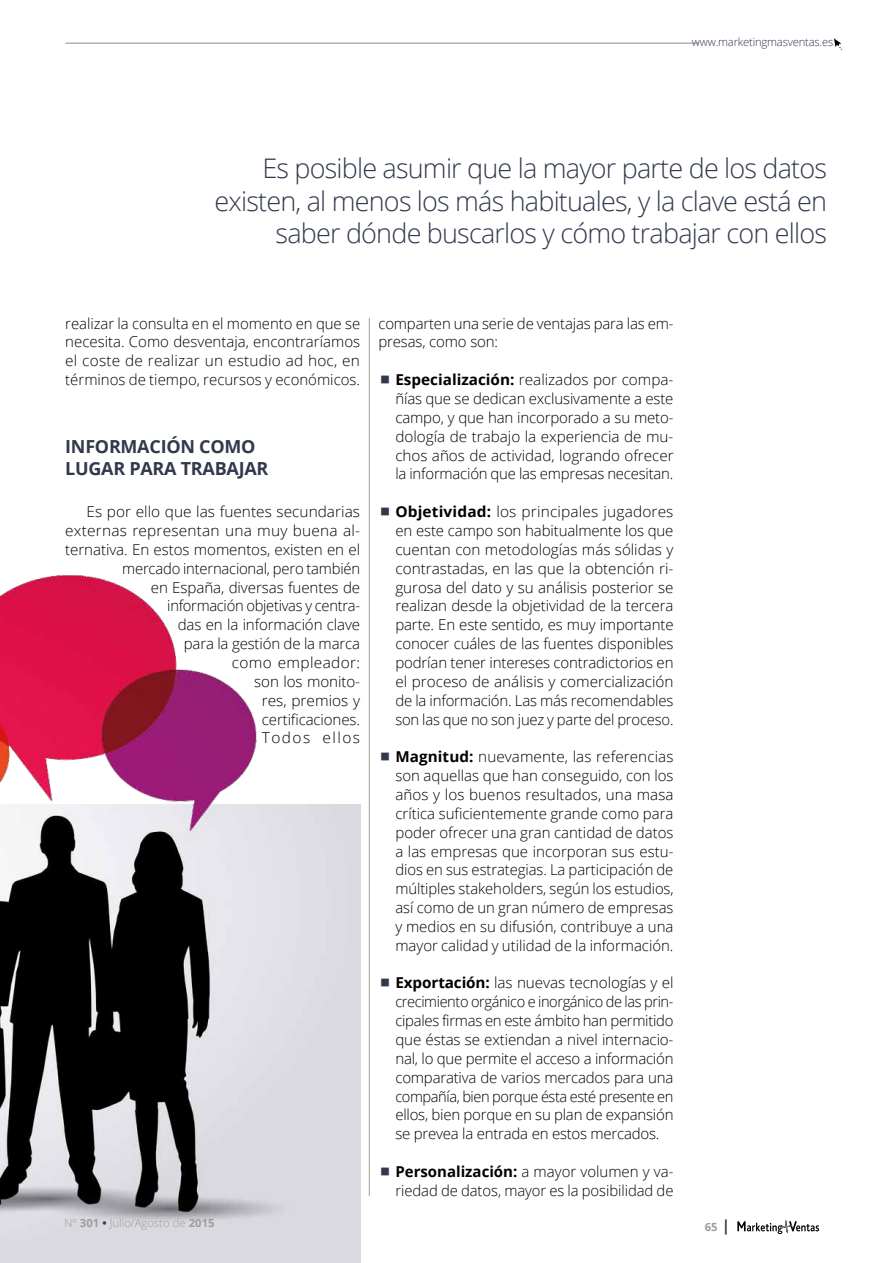
<style>
.page{position:relative;width:893px;height:1263px;background:#fff}
.page>*{position:absolute;margin:0;border:0;box-sizing:border-box;transform-origin:0 0}
.t1{font:300 27px/32.4px "Open Sans";letter-spacing:-.03em;color:#32394d;text-align:right}
.t2{font:700 18px/21.6px "Open Sans";letter-spacing:-.015em;color:#32394d}
.t3{font:300 15px/18.9px "Open Sans";letter-spacing:-.005em;color:#000;text-align:justify}
.t4{font:300 11.25px "Open Sans";letter-spacing:-.015em;color:#32394d}
.t5{font:300 11.25px "Open Sans";color:#9d9d9c}
.t6{font:700 11.25px "Open Sans";color:#9d9d9c}
.s1{font-weight:700}
.s2{font-weight:700;color:#32394d}
.s3{font-size:15.15px;color:#32394d}
</style>
<div class="page">
<hr style="left:369px;top:318px;width:1px;height:878px;background:#9d9d9c">
<svg style="left:833px;top:38px;width:10px;height:13px"></svg>
<hr style="left:65px;top:43px;width:633px;height:1px;background:#8b8997">
<img style="left:0;top:574px;width:360px;height:689px">
<svg style="left:737px;top:1221px;width:82px;height:13px"></svg>
<p class="t4" style="left:692px;top:34px;width:143px">www.marketingmasventas.es</p>
<h1 class="t1" style="left:214px;top:151px;width:614px">Es posible asumir que la mayor parte de los datos existen, al menos los más habituales, y la clave está en saber dónde buscarlos y cómo trabajar con ellos</h1>
<p class="t3" style="left:65px;top:313px;width:296px">realizar la consulta en el momento en que se necesita. Como desventaja, encontraríamos el coste de realizar un estudio ad hoc, en términos de tiempo, recursos y económicos.</p>
<p class="t2" style="left:65px;top:436px;width:205px">Información como lugar para trabajar</p>
<p class="t3" style="left:65px;top:502px;width:296px;text-align:right">Es por ello que las fuentes secundarias externas representan una muy buena al&shy;ternativa. En estos momentos, existen en el mercado internacional, pero también<br>en España, diversas fuentes de<br>información objetivas y centra-<br>das en la información clave<br>para la gestión de la marca<br>como empleador:<br>son los monito-<br>res, premios y<br>certificaciones.<br>Todos ellos</p>
<p class="t5" style="left:65px;top:1215px;width:152px">Nº <span class="s1">301</span> <span class="s2">•</span> Julio/Agosto de <span class="s1">2015</span></p>
<p class="t3" style="left:378px;top:313px;width:297px">comparten una serie de ventajas para las em&shy;presas, como son:</p>
<p class="t3" style="left:395px;top:370px;width:280px"><span class="s1">Especialización:</span> realizados por compa&shy;ñías que se dedican exclusivamente a este campo, y que han incorporado a su meto&shy;dología de trabajo la experiencia de mu&shy;chos años de actividad, logrando ofrecer la información que las empresas necesitan.</p>
<p class="t3" style="left:395px;top:502px;width:280px"><span class="s1">Objetividad:</span> los principales jugadores en este campo son habitualmente los que cuentan con metodologías más sólidas y contrastadas, en las que la obtención ri&shy;gurosa del dato y su análisis posterior se realizan desde la objetividad de la tercera parte. En este sentido, es muy importante conocer cuáles de las fuentes disponibles podrían tener intereses contradictorios en el proceso de análisis y comercialización de la información. Las más recomendables son las que no son juez y parte del proceso.</p>
<p class="t3" style="left:395px;top:747px;width:280px"><span class="s1">Magnitud:</span> nuevamente, las referencias son aquellas que han conseguido, con los años y los buenos resultados, una masa crítica suficientemente grande como para poder ofrecer una gran cantidad de datos a las empresas que incorporan sus estu&shy;dios en sus estrategias. La participación de múltiples stakeholders, según los estudios, así como de un gran número de empresas y medios en su difusión, contribuye a una mayor calidad y utilidad de la información.</p>
<p class="t3" style="left:395px;top:973px;width:280px"><span class="s1">Exportación:</span> las nuevas tecnologías y el crecimiento orgánico e inorgánico de las prin&shy;cipales firmas en este ámbito han permitido que éstas se extiendan a nivel internacio&shy;nal, lo que permite el acceso a información comparativa de varios mercados para una compañía, bien porque ésta esté presente en ellos, bien porque en su plan de expansión se prevea la entrada en estos mercados.</p>
<p class="t3" style="left:395px;top:1162px;width:280px"><span class="s1">Personalización:</span> a mayor volumen y va&shy;riedad de datos, mayor es la posibilidad de</p>
<p class="t6" style="left:705px;top:1219px;width:27px">65 <span class="s3">|</span></p>
</div>
